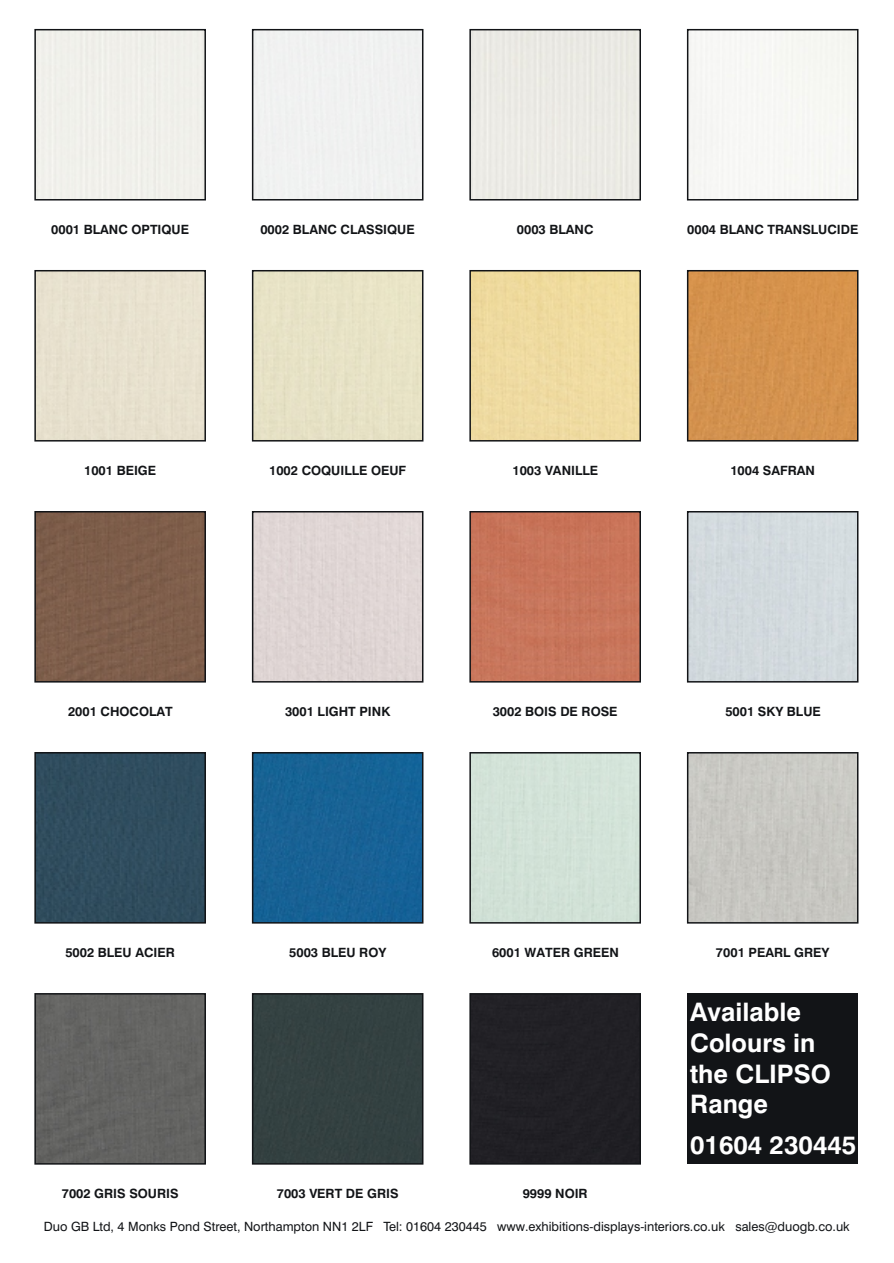
<style>
.page{position:relative;width:894px;height:1263px;background:#fff}
.page>*{position:absolute;margin:0;border:0;box-sizing:border-box;transform-origin:0 0}
.t1{font:700 25.5px/30.6px "Swis 721 BT";color:#fff}
.t2{font:700 12.75px "Swis 721 BT";color:#121417}
.t3{font:12.75px "Swis 721 BT";color:#121417}
</style>
<div class="page">
<div style="left:688px;top:994px;width:170px;height:170px;background:#121417"></div>
<div style="left:472px;top:514px;width:166px;height:166px;background:#c8755a"></div>
<div style="left:37px;top:514px;width:166px;height:166px;background:#7e5e4a"></div>
<div style="left:690px;top:273px;width:166px;height:166px;background:#d5924d"></div>
<div style="left:37px;top:755px;width:166px;height:166px;background:#304d5e"></div>
<div style="left:255px;top:755px;width:165px;height:166px;background:#176295"></div>
<div style="left:690px;top:755px;width:166px;height:166px;background:#c8c7c2"></div>
<div style="left:37px;top:996px;width:166px;height:166px;background:#646462"></div>
<div style="left:255px;top:996px;width:165px;height:166px;background:#334141"></div>
<div style="left:472px;top:996px;width:166px;height:166px;background:#212025"></div>
<div style="left:34px;top:29px;width:172px;height:172px;border:2px solid #121417"></div>
<div style="left:252px;top:29px;width:171px;height:172px;border:2px solid #121417"></div>
<div style="left:469px;top:29px;width:172px;height:172px;border:2px solid #121417"></div>
<div style="left:687px;top:29px;width:172px;height:172px;border:2px solid #121417"></div>
<div style="left:34px;top:270px;width:172px;height:172px;border:2px solid #121417"></div>
<div style="left:252px;top:270px;width:171px;height:172px;border:2px solid #121417"></div>
<div style="left:469px;top:270px;width:172px;height:172px;border:2px solid #121417"></div>
<div style="left:687px;top:270px;width:172px;height:172px;border:2px solid #121417"></div>
<div style="left:34px;top:511px;width:172px;height:172px;border:2px solid #121417"></div>
<div style="left:252px;top:511px;width:171px;height:172px;border:2px solid #121417"></div>
<div style="left:469px;top:511px;width:172px;height:172px;border:2px solid #121417"></div>
<div style="left:687px;top:511px;width:172px;height:172px;border:2px solid #121417"></div>
<div style="left:34px;top:752px;width:172px;height:172px;border:2px solid #121417"></div>
<div style="left:252px;top:752px;width:171px;height:172px;border:2px solid #121417"></div>
<div style="left:469px;top:752px;width:172px;height:172px;border:2px solid #121417"></div>
<div style="left:687px;top:752px;width:172px;height:172px;border:2px solid #121417"></div>
<div style="left:34px;top:993px;width:172px;height:172px;border:2px solid #121417"></div>
<div style="left:252px;top:993px;width:171px;height:172px;border:2px solid #121417"></div>
<div style="left:469px;top:993px;width:172px;height:172px;border:2px solid #121417"></div>
<p class="t2" style="left:51px;top:224px;width:139px">0001 BLANC OPTIQUE</p>
<p class="t2" style="left:260px;top:224px;width:156px">0002 BLANC CLASSIQUE</p>
<p class="t2" style="left:517px;top:224px;width:78px">0003 BLANC</p>
<p class="t2" style="left:687px;top:224px;width:173px">0004 BLANC TRANSLUCIDE</p>
<p class="t2" style="left:84px;top:465px;width:73px">1001 BEIGE</p>
<p class="t2" style="left:269px;top:465px;width:139px">1002 COQUILLE OEUF</p>
<p class="t2" style="left:512px;top:465px;width:87px">1003 VANILLE</p>
<p class="t2" style="left:730px;top:465px;width:86px">1004 SAFRAN</p>
<p class="t2" style="left:68px;top:706px;width:106px">2001 CHOCOLAT</p>
<p class="t2" style="left:285px;top:706px;width:107px">3001 LIGHT PINK</p>
<p class="t2" style="left:493px;top:706px;width:126px">3002 BOIS DE ROSE</p>
<p class="t2" style="left:725px;top:706px;width:97px">5001 SKY BLUE</p>
<p class="t2" style="left:65px;top:947px;width:111px">5002 BLEU ACIER</p>
<p class="t2" style="left:289px;top:947px;width:99px">5003 BLEU ROY</p>
<p class="t2" style="left:492px;top:947px;width:128px">6001 WATER GREEN</p>
<p class="t2" style="left:716px;top:947px;width:115px">7001 PEARL GREY</p>
<p class="t2" style="left:62px;top:1188px;width:118px">7002 GRIS SOURIS</p>
<p class="t2" style="left:277px;top:1188px;width:123px">7003 VERT DE GRIS</p>
<p class="t2" style="left:523px;top:1188px;width:67px">9999 NOIR</p>
<h1 class="t1" style="left:690px;top:999px;width:142px">Available<br>Colours in the CLIPSO<br>Range</h1>
<h1 class="t1" style="left:690px;top:1132px;width:168px">01604 230445</h1>
<p class="t3" style="left:44px;top:1222px;width:808px">Duo GB Ltd, 4 Monks Pond Street, Northampton NN1 2LF Tel: 01604 230445 www.exhibitions-displays-interiors.co.uk sales@duogb.co.uk</p>
</div>
